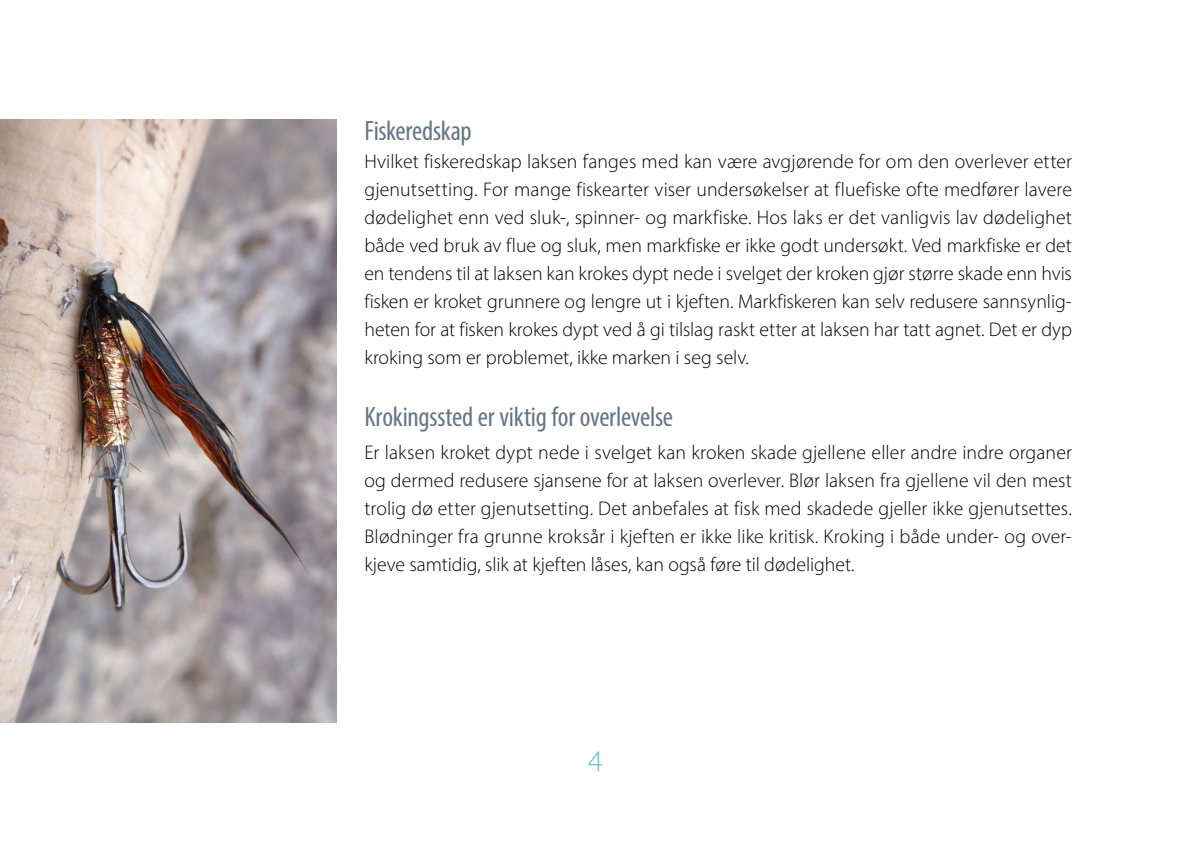
<style>
.page{position:relative;width:1191px;height:842px;background:#fff}
.page>*{position:absolute;margin:0;border:0;box-sizing:border-box;transform-origin:0 0}
.t1{font:300 30px "Myriad Pro";color:#66c3cd}
.overskrift_2_2016{font:condensed 28px "Myriad Pro";letter-spacing:-.01em;color:#647687}
.ingress_2016{font:condensed 28px "Myriad Pro";letter-spacing:-.01em;color:#647687}
.brødtekst_2016{font:300 19.8px/28px "Myriad Pro";color:#000;text-align:justify}
</style>
<div class="page">
<img style="left:0;top:119px;width:336px;height:604px">
<p class="ingress_2016" style="left:364px;top:114px;width:109px">Fiskeredskap</p>
<p class="brødtekst_2016" style="left:364px;top:147px;width:709px">Hvilket fiskeredskap laksen fanges med kan være avgjørende for om den overlever etter gjenutsetting. For mange fiskearter viser undersøkelser at fluefiske ofte medfører lavere dødelighet enn ved sluk-, spinner- og markfiske. Hos laks er det vanligvis lav dødelighet både ved bruk av flue og sluk, men markfiske er ikke godt undersøkt. Ved markfiske er det en tendens til at laksen kan krokes dypt nede i svelget der kroken gjør større skade enn hvis fisken er kroket grunnere og lengre ut i kjeften. Markfiskeren kan selv redusere sannsynlig&shy;heten for at fisken krokes dypt ved å gi tilslag raskt etter at laksen har tatt agnet. Det er dyp kroking som er problemet, ikke marken i seg selv.</p>
<p class="overskrift_2_2016" style="left:364px;top:399px;width:310px">Krokingssted er viktig for overlevelse</p>
<p class="brødtekst_2016" style="left:364px;top:439px;width:709px">Er laksen kroket dypt nede i svelget kan kroken skade gjellene eller andre indre organer og dermed redusere sjansene for at laksen overlever. Blør laksen fra gjellene vil den mest trolig dø etter gjenutsetting. Det anbefales at fisk med skadede gjeller ikke gjenutsettes.<br>Blødninger fra grunne kroksår i kjeften er ikke like kritisk. Kroking i både under- og over&shy;kjeve samtidig, slik at kjeften låses, kan også føre til dødelighet.</p>
<h1 class="t1" style="left:588px;top:743px;width:16px">4</h1>
</div>
